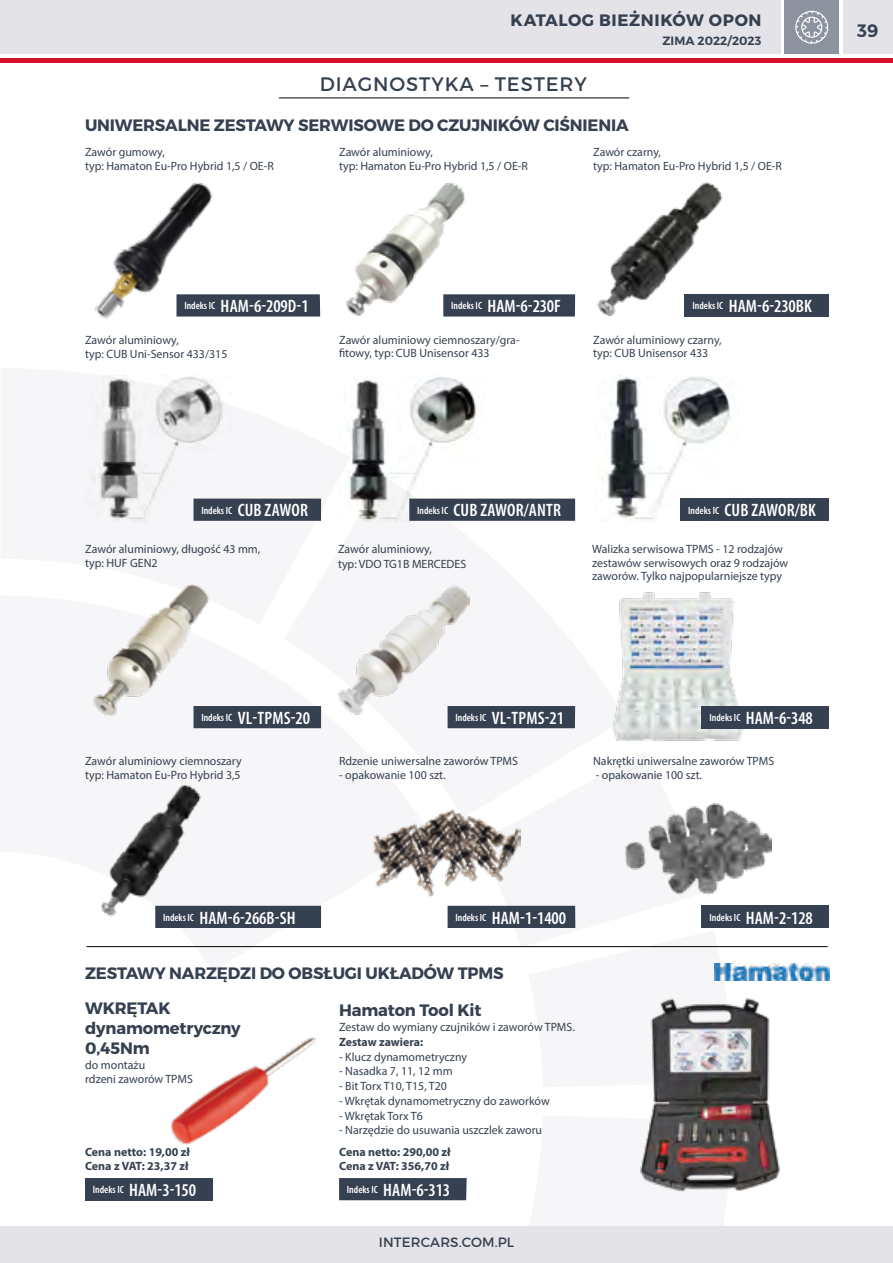
<style>
.page{position:relative;width:893px;height:1263px;background:#fff}
.page>*{position:absolute;margin:0;border:0;box-sizing:border-box;transform-origin:0 0}
.t1{font:19.5px "Montserrat";letter-spacing:.045em;color:#354050}
.t2{font:600 condensed 18px "Myriad Pro";letter-spacing:.005em;color:#fff}
.t3{font:600 18px "Montserrat";color:#354050}
.t4{font:700 16.5px/19.8px "Montserrat";letter-spacing:-.01em;color:#354050}
.t5{font:700 16.5px "Montserrat";letter-spacing:.035em;color:#354050}
.t6{font:13.5px "Montserrat";letter-spacing:.01em;color:#354050}
.t7{font:12px/13.5px "Myriad Pro";color:#354050}
.t8{font:700 12px/13.5px "Myriad Pro";color:#354050}
.t9{font:600 12px "Montserrat";color:#354050}
.t10{font:600 condensed 10.5px "Myriad Pro";color:#fff}
.s1{font-size:18px}
</style>
<div class="page">
<svg style="left:477px;top:828px;width:256px;height:153px"></svg>
<svg style="left:86px;top:706px;width:346px;height:242px;fill:#f6f5f7"></svg>
<div style="left:0;top:0;width:780px;height:54px;background:#e4e3e8"></div>
<div style="left:0;top:1226px;width:893px;height:37px;background:#e4e3e8"></div>
<div style="left:843px;top:0;width:50px;height:54px;background:#e4e3e8"></div>
<div style="left:0;top:58px;width:893px;height:5px;background:#d5112b"></div>
<div style="left:784px;top:0;width:55px;height:54px;background:#8c929e"></div>
<svg style="left:795px;top:11px;width:33px;height:33px"></svg>
<hr style="left:279px;top:98px;width:350px;height:1px;background:#000">
<div style="left:448px;top:906px;width:127px;height:22px;background:#354050"></div>
<div style="left:702px;top:906px;width:127px;height:22px;background:#354050"></div>
<img style="left:374px;top:779px;width:146px;height:146px">
<img style="left:625px;top:803px;width:146px;height:118px">
<img style="left:86px;top:784px;width:144px;height:146px">
<div style="left:155px;top:906px;width:166px;height:22px;background:#354050"></div>
<div style="left:177px;top:294px;width:143px;height:23px;background:#354050"></div>
<div style="left:443px;top:294px;width:132px;height:23px;background:#354050"></div>
<div style="left:685px;top:294px;width:144px;height:23px;background:#354050"></div>
<div style="left:194px;top:499px;width:127px;height:22px;background:#354050"></div>
<div style="left:194px;top:706px;width:127px;height:22px;background:#354050"></div>
<img style="left:612px;top:592px;width:142px;height:149px">
<img style="left:86px;top:584px;width:124px;height:132px">
<img style="left:338px;top:585px;width:132px;height:131px">
<img style="left:339px;top:375px;width:146px;height:146px">
<img style="left:602px;top:375px;width:137px;height:146px">
<img style="left:85px;top:375px;width:146px;height:146px">
<img style="left:95px;top:183px;width:125px;height:135px">
<img style="left:346px;top:183px;width:125px;height:132px">
<img style="left:597px;top:183px;width:126px;height:132px">
<img style="left:714px;top:963px;width:115px;height:17px">
<img style="left:640px;top:998px;width:140px;height:195px">
<img style="left:171px;top:1037px;width:145px;height:108px">
<div style="left:409px;top:499px;width:166px;height:22px;background:#354050"></div>
<div style="left:680px;top:499px;width:149px;height:22px;background:#354050"></div>
<div style="left:448px;top:706px;width:127px;height:22px;background:#354050"></div>
<div style="left:702px;top:706px;width:127px;height:22px;background:#354050"></div>
<hr style="left:87px;top:946px;width:741px;height:1px;background:#000">
<div style="left:85px;top:1178px;width:128px;height:22px;background:#354050"></div>
<div style="left:339px;top:1178px;width:128px;height:22px;background:#354050"></div>
<h3 class="t5" style="left:511px;top:10px;width:252px">KATALOG BIEŻNIKÓW OPON</h3>
<p class="t9" style="left:662px;top:34px;width:101px">ZIMA 2022/2023</p>
<h1 class="t1" style="left:320px;top:72px;width:269px">DIAGNOSTYKA – TESTERY</h1>
<h3 class="t4" style="left:85px;top:115px;width:545px">UNIWERSALNE ZESTAWY SERWISOWE DO CZUJNIKÓW CIŚNIENIA</h3>
<p class="t7" style="left:339px;top:145px;width:190px">Zawór aluminiowy,<br>typ: Hamaton Eu-Pro Hybrid 1,5 / OE-R</p>
<p class="t7" style="left:85px;top:145px;width:190px">Zawór gumowy,<br>typ: Hamaton Eu-Pro Hybrid 1,5 / OE-R</p>
<p class="t7" style="left:593px;top:145px;width:190px">Zawór czarny,<br>typ: Hamaton Eu-Pro Hybrid 1,5 / OE-R</p>
<h2 class="t3" style="left:857px;top:19px;width:23px">39</h2>
<h2 class="t2" style="left:184px;top:295px;width:126px"><sup>Indeks</sup> <sup>IC</sup> HAM-6-209D-1</h2>
<h2 class="t2" style="left:451px;top:295px;width:111px"><sup>Indeks</sup> <sup>IC</sup> HAM-6-230F</h2>
<h2 class="t2" style="left:692px;top:295px;width:121px"><sup>Indeks</sup> <sup>IC</sup> HAM-6-230BK</h2>
<p class="t7" style="left:85px;top:332px;width:144px;line-height:14.7px">Zawór aluminiowy,<br>typ: CUB Uni-Sensor 433/315</p>
<p class="t7" style="left:339px;top:333px;width:182px">Zawór aluminiowy ciemnoszary/gra&shy;fitowy, typ: CUB Unisensor 433</p>
<p class="t7" style="left:593px;top:333px;width:130px">Zawór aluminiowy czarny, typ: CUB Unisensor 433</p>
<p class="t10" style="left:201px;top:504px;width:108px">Indeks IC <span class="s1">CUB ZAWOR</span></p>
<h2 class="t2" style="left:417px;top:499px;width:145px"><sup>Indeks</sup> <sup>IC</sup> CUB ZAWOR/ANTR</h2>
<h2 class="t2" style="left:688px;top:499px;width:129px"><sup>Indeks</sup> <sup>IC</sup> CUB ZAWOR/BK</h2>
<p class="t7" style="left:85px;top:542px;width:177px">Zawór aluminiowy, długość 43 mm, typ: HUF GEN2</p>
<p class="t7" style="left:592px;top:542px;width:198px">Walizka serwisowa TPMS - 12 rodzajów zestawów serwisowych oraz 9 rodzajów zaworów. Tylko najpopularniejsze typy</p>
<p class="t7" style="left:338px;top:542px;width:130px;line-height:14.7px">Zawór aluminiowy,<br>typ: VDO TG1B MERCEDES</p>
<h2 class="t2" style="left:201px;top:707px;width:110px"><sup>Indeks</sup> <sup>IC</sup> VL-TPMS-20</h2>
<p class="t7" style="left:85px;top:753px;width:158px;line-height:14.7px">Zawór aluminiowy ciemnoszary typ: Hamaton Eu-Pro Hybrid 3,5</p>
<h2 class="t2" style="left:455px;top:707px;width:110px"><sup>Indeks</sup> <sup>IC</sup> VL-TPMS-21</h2>
<h2 class="t2" style="left:709px;top:707px;width:105px"><sup>Indeks</sup> <sup>IC</sup> HAM-6-348</h2>
<p class="t7" style="left:339px;top:753px;width:180px">Rdzenie uniwersalne zaworów TPMS</p>
<p class="t7" style="left:339px;top:768px;width:108px">- opakowanie 100 szt.</p>
<p class="t7" style="left:593px;top:753px;width:183px">Nakrętki uniwersalne zaworów TPMS</p>
<p class="t7" style="left:596px;top:768px;width:108px">- opakowanie 100 szt.</p>
<h2 class="t2" style="left:163px;top:906px;width:134px"><sup>Indeks</sup> <sup>IC</sup> HAM-6-266B-SH</h2>
<h2 class="t2" style="left:455px;top:906px;width:112px"><sup>Indeks</sup> <sup>IC</sup> HAM-1-1400</h2>
<h2 class="t2" style="left:709px;top:906px;width:105px"><sup>Indeks</sup> <sup>IC</sup> HAM-2-128</h2>
<h3 class="t4" style="left:85px;top:964px;width:420px">ZESTAWY NARZĘDZI DO OBSŁUGI UKŁADÓW TPMS</h3>
<h3 class="t4" style="left:339px;top:1001px;width:144px">Hamaton Tool Kit</h3>
<p class="t7" style="left:339px;top:1020px;width:237px">Zestaw do wymiany czujników i zaworów TPMS.</p>
<p class="t8" style="left:339px;top:1035px;width:86px">Zestaw zawiera:</p>
<p class="t7" style="left:339px;top:1050px;width:129px">- Klucz dynamometryczny</p>
<p class="t7" style="left:339px;top:1064px;width:115px">- Nasadka 7, 11, 12 mm</p>
<p class="t7" style="left:339px;top:1079px;width:109px">- Bit Torx T10, T15, T20</p>
<p class="t7" style="left:339px;top:1094px;width:212px">- Wkrętak dynamometryczny do zaworków</p>
<p class="t7" style="left:339px;top:1109px;width:85px">- Wkrętak Torx T6</p>
<p class="t7" style="left:339px;top:1123px;width:205px">- Narzędzie do usuwania uszczlek zaworu</p>
<h3 class="t4" style="left:85px;top:999px;width:157px">WKRĘTAK dynamometryczny<br>0,45Nm</h3>
<p class="t7" style="left:85px;top:1057px;width:109px;line-height:14.7px">do montażu<br>rdzeni zaworów TPMS</p>
<p class="t8" style="left:85px;top:1145px;width:106px">Cena netto: 19,00 zł<br>Cena z VAT: 23,37 zł</p>
<h2 class="t2" style="left:93px;top:1179px;width:105px"><sup>Indeks</sup> <sup>IC</sup> HAM-3-150</h2>
<p class="t8" style="left:339px;top:1145px;width:113px">Cena netto: 290,00 zł<br>Cena z VAT: 356,70 zł</p>
<h2 class="t2" style="left:347px;top:1179px;width:105px"><sup>Indeks</sup> <sup>IC</sup> HAM-6-313</h2>
<p class="t6" style="left:379px;top:1234px;width:137px">INTERCARS.COM.PL</p>
</div>
